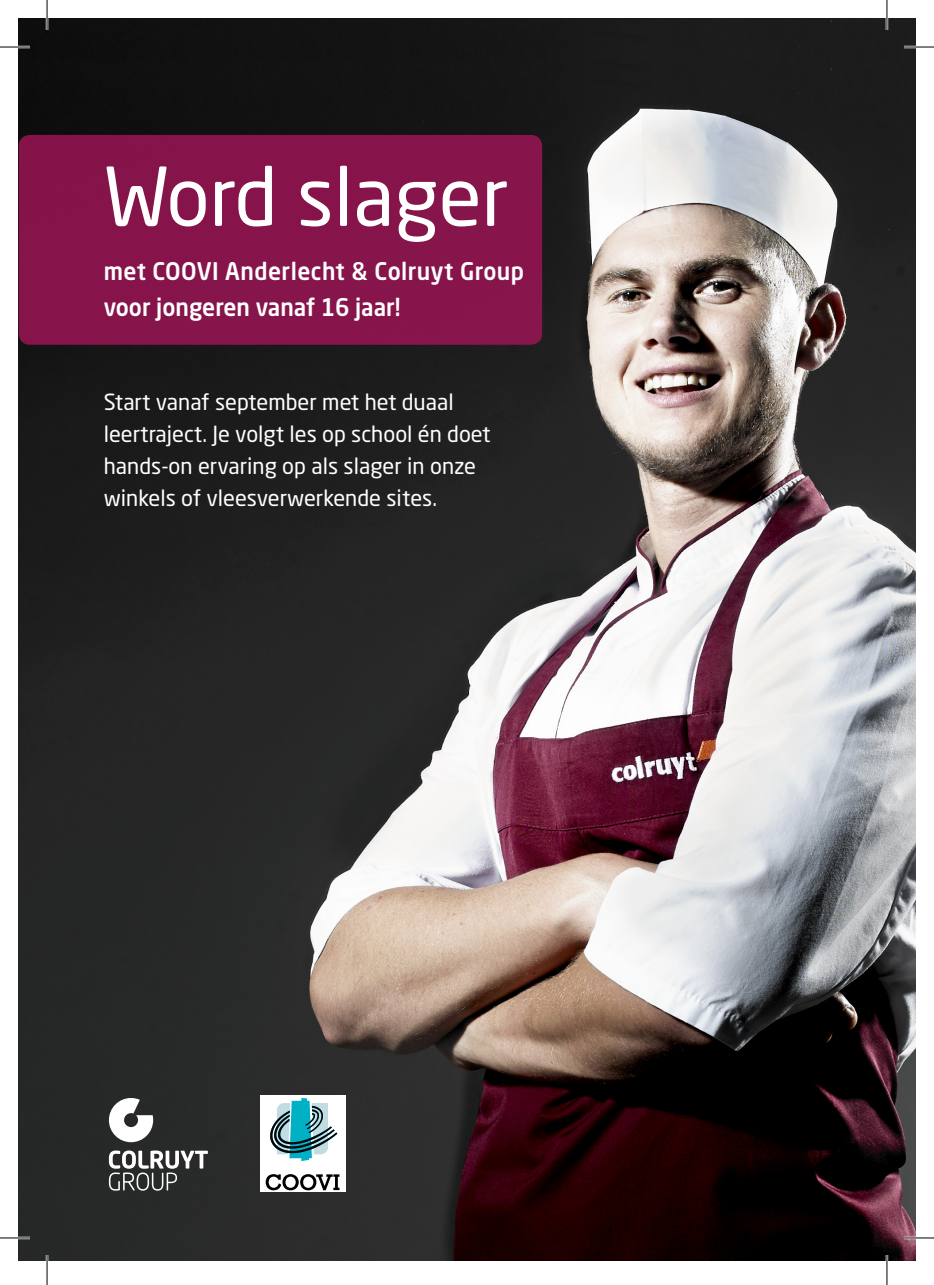
<style>
.page{position:relative;width:934px;height:1285px;background:#fff}
.page>*{position:absolute;margin:0;border:0;box-sizing:border-box;transform-origin:0 0}
.t1{font:80px "Neo Sans Pro";color:#fff}
.t2{font:500 24px/36px "Neo Sans Std";color:#fff;scale:.95 1}
.t3{font:22px/32px "Neo Sans Std";color:#fff}
</style>
<div class="page">
<img style="left:19px;top:19px;width:895px;height:1241px">
<div style="left:19px;top:135px;width:523px;height:210px;background:#86144b;border-radius:11px"></div>
<svg style="left:109px;top:1150px;width:99px;height:40px"></svg>
<svg style="left:109px;top:1098px;width:44px;height:44px"></svg>
<div style="left:260px;top:1095px;width:85px;height:96px;background:#fff"></div>
<svg style="left:265px;top:1174px;width:74px;height:16px"></svg>
<svg style="left:270px;top:1098px;width:67px;height:64px"></svg>
<hr style="left:0;top:46px;width:30px;height:2px;background:#fff">
<hr style="left:903px;top:46px;width:30px;height:2px;background:#fff">
<hr style="left:0;top:1236px;width:30px;height:3px;background:#fff">
<hr style="left:903px;top:1236px;width:30px;height:3px;background:#fff">
<hr style="left:46px;top:0;width:2px;height:30px;background:#fff">
<hr style="left:46px;top:1255px;width:2px;height:30px;background:#fff">
<hr style="left:885px;top:0;width:2px;height:30px;background:#fff">
<hr style="left:885px;top:1255px;width:2px;height:30px;background:#fff">
<hr style="left:0;top:47px;width:30px;height:1px;background:#000">
<hr style="left:903px;top:47px;width:30px;height:1px;background:#000">
<hr style="left:0;top:1237px;width:30px;height:1px;background:#000">
<hr style="left:903px;top:1237px;width:30px;height:1px;background:#000">
<hr style="left:47px;top:0;width:1px;height:30px;background:#000">
<hr style="left:47px;top:1255px;width:1px;height:30px;background:#000">
<hr style="left:886px;top:0;width:1px;height:30px;background:#000">
<hr style="left:886px;top:1255px;width:1px;height:30px;background:#000">
<h1 class="t1" style="left:104px;top:147px;width:406px">Word slager</h1>
<p class="t2" style="left:104px;top:253px;width:443px">met COOVI Anderlecht &amp; Colruyt Group voor jongeren vanaf 16 jaar!</p>
<p class="t3" style="left:104px;top:385px;width:388px">Start vanaf september met het duaal leertraject. Je volgt les op school én doet hands-on ervaring op als slager in onze winkels of vleesverwerkende sites.</p>
</div>
